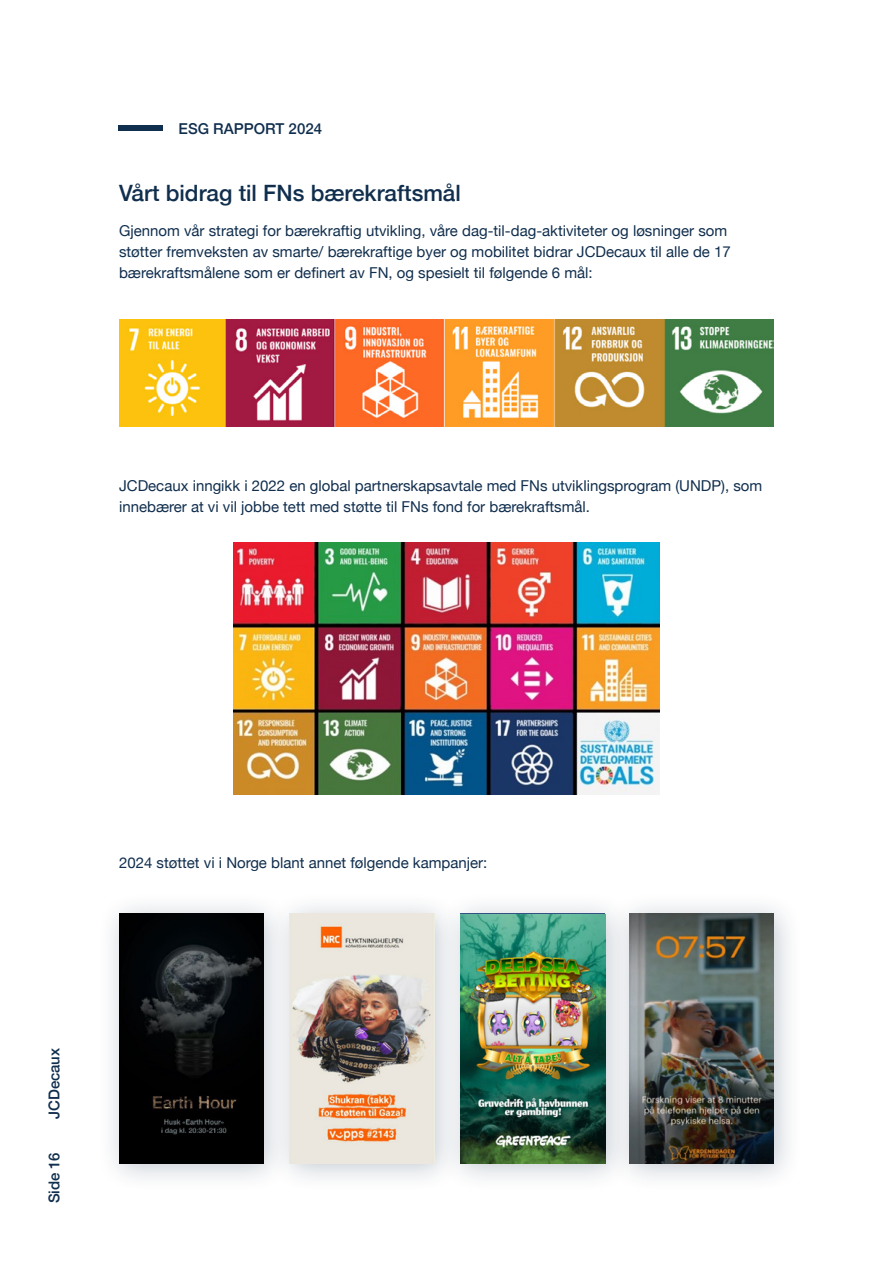
<style>
.page{position:relative;width:893px;height:1263px;background:#fff}
.page>*{position:absolute;margin:0;border:0;box-sizing:border-box;transform-origin:0 0}
.t1{font:500 22.5px "Helvetica Neue";color:#102e4d}
.t2{font:15px/21px "Helvetica Neue";color:#102e4d}
.t3{font:500 15px "Helvetica Neue";letter-spacing:-.01em;color:#102e4d}
</style>
<div class="page">
<div style="left:118px;top:125px;width:45px;height:5px;background:#102e4d"></div>
<img style="left:234px;top:543px;width:425px;height:251px">
<div style="left:97px;top:891px;width:196px;height:301px;background:#102e4d;opacity:.25"></div>
<img style="left:119px;top:913px;width:145px;height:251px">
<div style="left:267px;top:891px;width:196px;height:301px;background:#102e4d;opacity:.25"></div>
<img style="left:290px;top:913px;width:144px;height:251px">
<div style="left:438px;top:891px;width:196px;height:301px;background:#102e4d;opacity:.25"></div>
<img style="left:460px;top:914px;width:145px;height:249px">
<div style="left:607px;top:891px;width:196px;height:301px;background:#102e4d;opacity:.25"></div>
<img style="left:629px;top:913px;width:145px;height:251px">
<img style="left:119px;top:320px;width:655px;height:106px">
<p class="t3" style="left:179px;top:116px;width:145px">ESG RAPPORT 2024</p>
<h1 class="t1" style="left:119px;top:174px;width:343px">Vårt bidrag til FNs bærekraftsmål</h1>
<p class="t2" style="left:119px;top:221px;width:613px">Gjennom vår strategi for bærekraftig utvikling, våre dag-til-dag-aktiviteter og løsninger som støtter fremveksten av smarte/ bærekraftige byer og mobilitet bidrar JCDecaux til alle de 17 bærekraftsmålene som er definert av FN, og spesielt til følgende 6 mål:</p>
<p class="t2" style="left:119px;top:476px;width:645px">JCDecaux inngikk i 2022 en global partnerskapsavtale med FNs utviklingsprogram (UNDP), som innebærer at vi vil jobbe tett med støtte til FNs fond for bærekraftsmål.</p>
<p class="t2" style="left:119px;top:853px;width:370px">2024 støttet vi i Norge blant annet følgende kampanjer:</p>
<p class="t3" style="left:42px;top:1118px;width:72px;rotate:-90deg">JCDecaux</p>
<p class="t3" style="left:42px;top:1203px;width:52px;rotate:-90deg">Side 16</p>
</div>
